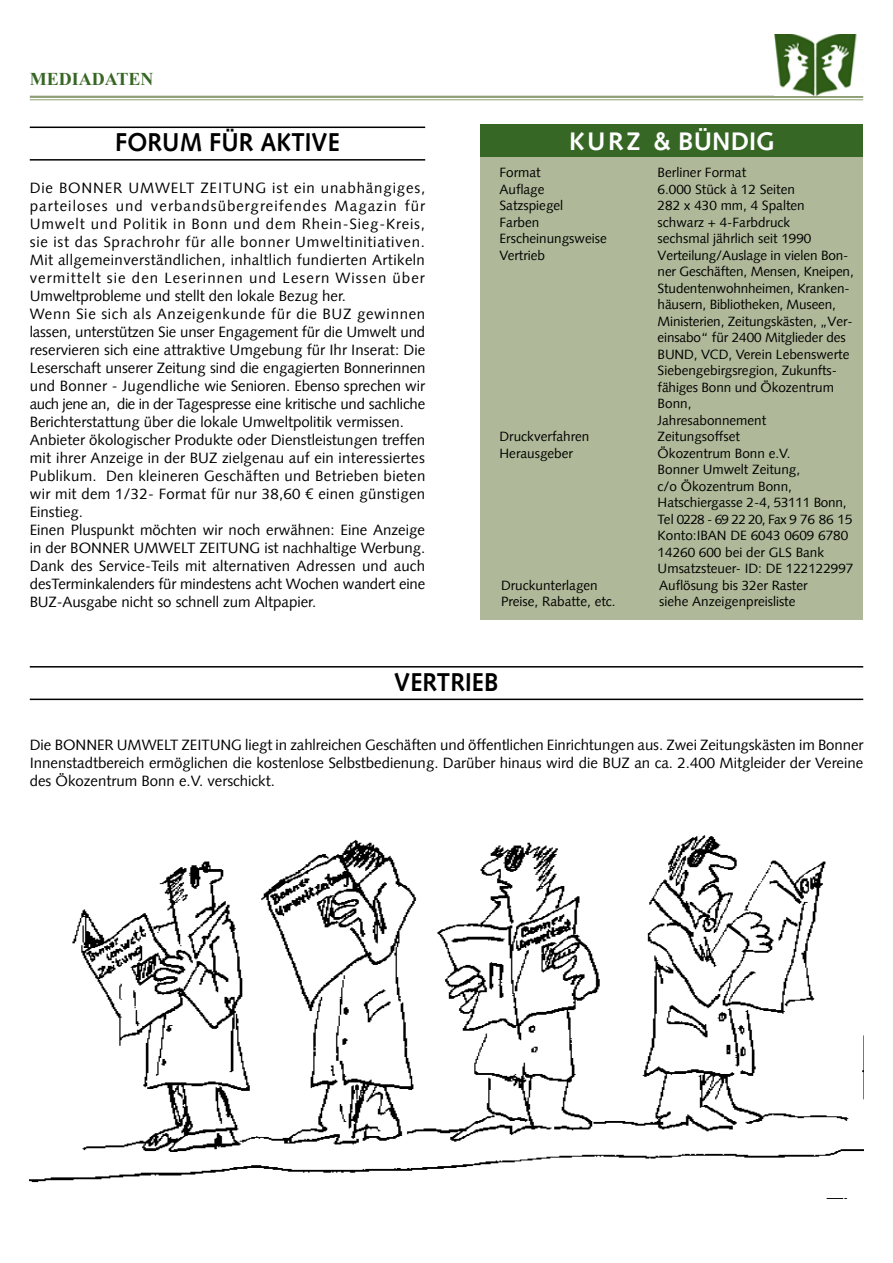
<style>
.page{position:relative;width:893px;height:1263px;background:#fff}
.page>*{position:absolute;margin:0;border:0;box-sizing:border-box;transform-origin:0 0}
.t1{font:700 25.95px "Syntax LT";letter-spacing:.005em;color:#000;scale:.93 1}
.t2{font:700 25.5px "Syntax LT";color:#fff}
.t3{font:700 18px "Times New Roman";color:#376725}
.t4{font:15px/18px "Syntax LT";color:#000}
.t5{font:13.5px/16.5px "Syntax LT";color:#000}
</style>
<div class="page">
<hr style="left:30px;top:96px;width:833px;height:2px;background:#8d9f77">
<hr style="left:30px;top:99px;width:833px;height:1px;background:#8d9f77">
<img style="left:775px;top:34px;width:82px;height:62px">
<hr style="left:30px;top:127px;width:395px;height:1px;background:#000">
<hr style="left:30px;top:159px;width:395px;height:2px;background:#000">
<div style="left:480px;top:152px;width:383px;height:467px;background:#afb898"></div>
<div style="left:480px;top:125px;width:383px;height:32px;background:#376725"></div>
<img style="left:30px;top:835px;width:833px;height:348px">
<hr style="left:30px;top:666px;width:833px;height:1px;background:#000">
<hr style="left:30px;top:699px;width:833px;height:1px;background:#000">
<p class="t3" style="left:30px;top:66px;width:125px">MEDIADATEN</p>
<h1 class="t1" style="left:115px;top:128px;width:243px">FORUM FÜR AKTIVE</h1>
<p class="t4" style="left:30px;top:179px;width:397px">Die BONNER UMWELT ZEITUNG ist ein unabhängiges, parteiloses und verbandsübergreifendes Magazin für Umwelt und Politik in Bonn und dem Rhein-Sieg-Kreis, sie ist das Sprachrohr für alle bonner Umweltinitiativen.<br>Mit allgemeinverständlichen, inhaltlich fundierten Artikeln vermittelt sie den Leserinnen und Lesern Wissen über Umweltprobleme und stellt den lokale Bezug her.<br>Wenn Sie sich als Anzeigenkunde für die BUZ gewinnen lassen, unterstützen Sie unser Engagement für die Umwelt und reservieren sich eine attraktive Umgebung für Ihr Inserat: Die Leserschaft unserer Zeitung sind die engagierten Bonnerinnen und Bonner - Jugendliche wie Senioren. Ebenso sprechen wir auch jene an, die in der Tagespresse eine kritische und sachliche Berichterstattung über die lokale Umweltpolitik vermissen.<br>Anbieter ökologischer Produkte oder Dienstleistungen treffen mit ihrer Anzeige in der BUZ zielgenau auf ein interessiertes Publikum. Den kleineren Geschäften und Betrieben bieten wir mit dem 1/32- Format für nur 38,60 € einen günstigen Einstieg.<br>Einen Pluspunkt möchten wir noch erwähnen: Eine Anzeige in der BONNER UMWELT ZEITUNG ist nachhaltige Werbung.<br>Dank des Service-Teils mit alternativen Adressen und auch desTerminkalenders für mindestens acht Wochen wandert eine BUZ-Ausgabe nicht so schnell zum Altpapier.</p>
<h2 class="t2" style="left:569px;top:126px;width:207px">KURZ &amp; BÜNDIG</h2>
<p class="t5" style="left:500px;top:164px;width:43px">Format</p>
<p class="t5" style="left:658px;top:164px;width:90px">Berliner Format</p>
<p class="t5" style="left:500px;top:181px;width:47px">Auflage</p>
<p class="t5" style="left:658px;top:181px;width:139px">6.000 Stück à 12 Seiten</p>
<p class="t5" style="left:500px;top:197px;width:65px">Satzspiegel</p>
<p class="t5" style="left:658px;top:197px;width:149px">282 x 430 mm, 4 Spalten</p>
<p class="t5" style="left:500px;top:214px;width:41px">Farben</p>
<p class="t5" style="left:658px;top:214px;width:134px">schwarz + 4-Farbdruck</p>
<p class="t5" style="left:500px;top:230px;width:109px">Erscheinungsweise</p>
<p class="t5" style="left:658px;top:230px;width:155px">sechsmal jährlich seit 1990</p>
<p class="t5" style="left:500px;top:247px;width:47px">Vertrieb</p>
<p class="t5" style="left:658px;top:247px;width:198px">Verteilung/Auslage in vielen Bon&shy;ner Geschäften, Mensen, Kneipen,<br>Studentenwohnheimen, Kranken&shy;häusern, Bibliotheken, Museen,<br>Ministerien, Zeitungskästen, „Ver&shy;einsabo“ für 2400 Mitglieder des<br>BUND, VCD, Verein Lebenswerte<br>Siebengebirgsregion, Zukunfts&shy;fähiges Bonn und Ökozentrum<br>Bonn,<br>Jahresabonnement</p>
<p class="t5" style="left:499px;top:428px;width:91px">Druckverfahren</p>
<p class="t5" style="left:658px;top:428px;width:84px">Zeitungsoffset</p>
<p class="t5" style="left:499px;top:445px;width:75px">Herausgeber</p>
<p class="t5" style="left:658px;top:445px;width:197px">Ökozentrum Bonn e.V.<br>Bonner Umwelt Zeitung,<br>c/o Ökozentrum Bonn,<br>Hatschiergasse 2-4, 53111 Bonn,<br>Tel 0228 - 69 22 20, Fax 9 76 86 15<br>Konto:IBAN DE 6043 0609 6780<br>14260 600 bei der GLS Bank<br>Umsatzsteuer- ID: DE 122122997</p>
<p class="t5" style="left:501px;top:577px;width:98px">Druckunterlagen</p>
<p class="t5" style="left:659px;top:577px;width:150px">Auflösung bis 32er Raster</p>
<p class="t5" style="left:501px;top:593px;width:116px">Preise, Rabatte, etc.</p>
<p class="t5" style="left:659px;top:593px;width:138px">siehe Anzeigenpreisliste</p>
<h1 class="t1" style="left:394px;top:667px;width:114px">VERTRIEB</h1>
<p class="t4" style="left:30px;top:736px;width:835px;text-align:justify">Die BONNER UMWELT ZEITUNG liegt in zahlreichen Geschäften und öffentlichen Einrichtungen aus. Zwei Zeitungskästen im Bonner Innenstadtbereich ermöglichen die kostenlose Selbstbedienung. Darüber hinaus wird die BUZ an ca. 2.400 Mitgleider der Vereine des Ökozentrum Bonn e.V. verschickt.</p>
</div>
